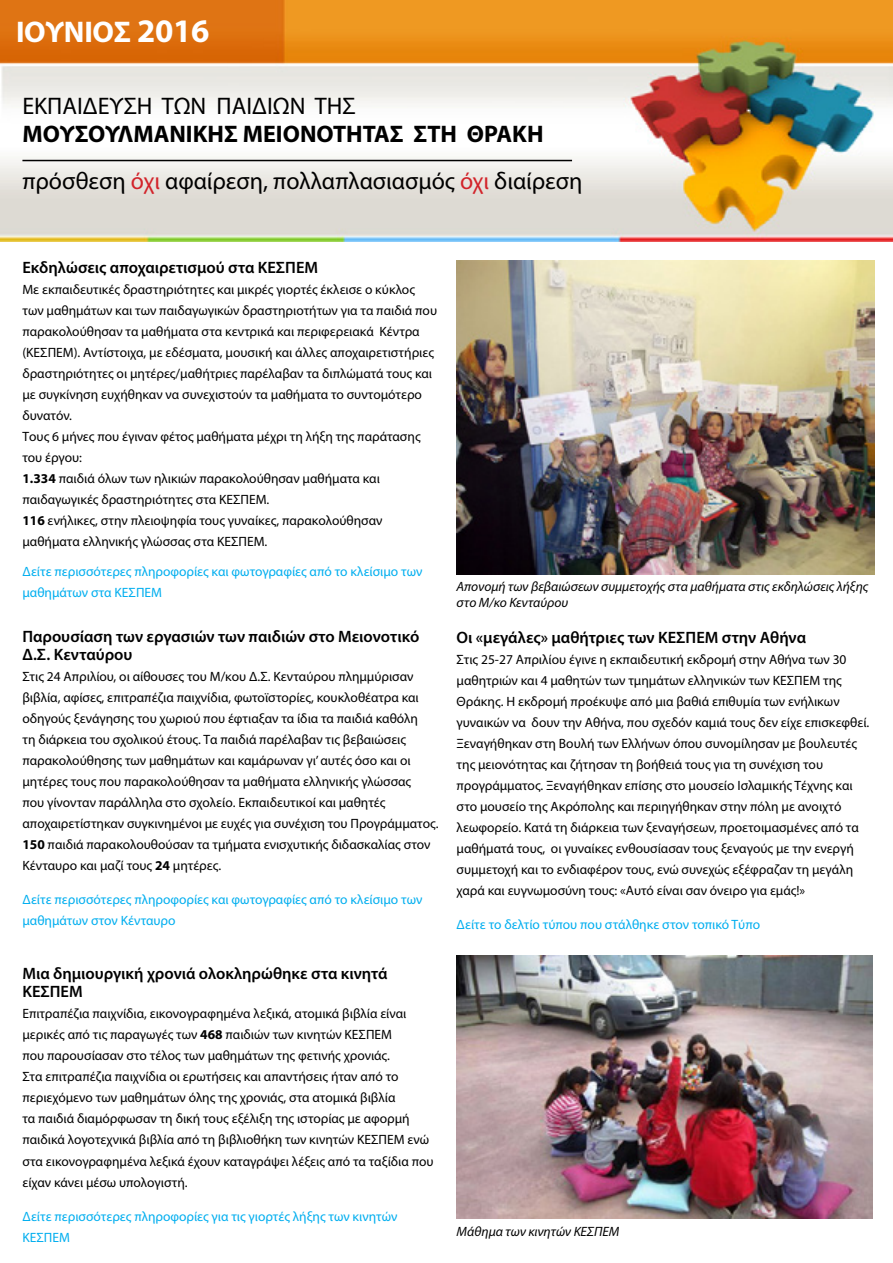
<style>
.page{position:relative;width:893px;height:1263px;background:#fff}
.page>*{position:absolute;margin:0;border:0;box-sizing:border-box;transform-origin:0 0}
.t1{font:700 30px "Myriad Pro";letter-spacing:-.01em;color:#fff}
.t2{font:24px/46.7px "Myriad Pro";color:#000}
.t3{font:600 16.5px/18px "Myriad Pro";color:#000}
.t4{font:13.5px/21px "Myriad Pro";color:#000}
.t5{font:13.5px/21px "Myriad Pro";color:#00aeef}
.t6{font:italic 13.5px/16.5px "Myriad Pro";color:#000}
.s1{font-size:33px}
.s2{font-weight:700}
.s3{color:#d2232a}
</style>
<div class="page">
<img style="left:0;top:0;width:893px;height:241px">
<hr style="left:22px;top:160px;width:550px;height:1px;background:#000">
<img style="left:457px;top:260px;width:418px;height:314px">
<img style="left:457px;top:956px;width:416px;height:262px">
<h1 class="t1" style="left:16px;top:12px;width:195px">ΙΟΥΝΙΟΣ <span class="s1">2016</span></h1>
<h2 class="t2" style="left:22px;top:82px;width:335px">ΕΚΠΑΙΔΕΥΣΗ ΤΩΝ ΠΑΙΔΙΩΝ ΤΗΣ</h2>
<h2 class="t2" style="left:22px;top:111px;width:562px"><span class="s2">ΜΟΥΣΟΥΛΜΑΝΙΚΗΣ ΜΕΙΟΝΟΤΗΤΑΣ ΣΤΗ ΘΡΑΚΗ </span>πρόσθεση <span class="s3">όχι</span> αφαίρεση, πολλαπλασιασμός <span class="s3">όχι</span> διαίρεση</h2>
<p class="t3" style="left:22px;top:258px;width:297px">Εκδηλώσεις αποχαιρετισμού στα ΚΕΣΠΕΜ</p>
<p class="t4" style="left:22px;top:279px;width:416px">Με εκπαιδευτικές δραστηριότητες και μικρές γιορτές έκλεισε ο κύκλος των μαθημάτων και των παιδαγωγικών δραστηριοτήτων για τα παιδιά που παρακολούθησαν τα μαθήματα στα κεντρικά και περιφερειακά Κέντρα (ΚΕΣΠΕΜ). Αντίστοιχα, με εδέσματα, μουσική και άλλες αποχαιρετιστήριες δραστηριότητες οι μητέρες/μαθήτριες παρέλαβαν τα διπλώματά τους και με συγκίνηση ευχήθηκαν να συνεχιστούν τα μαθήματα το συντομότερο δυνατόν.<br>Τους 6 μήνες που έγιναν φέτος μαθήματα μέχρι τη λήξη της παράτασης του έργου:<br><span class="s2">1.334</span> παιδιά όλων των ηλικιών παρακολούθησαν μαθήματα και παιδαγωγικές δραστηριότητες στα ΚΕΣΠΕΜ.<br><span class="s2">116</span> ενήλικες, στην πλειοψηφία τους γυναίκες, παρακολούθησαν μαθήματα ελληνικής γλώσσας στα ΚΕΣΠΕΜ.</p>
<p class="t5" style="left:22px;top:561px;width:402px">Δείτε περισσότερες πληροφορίες και φωτογραφίες από το κλείσιμο των μαθημάτων στα ΚΕΣΠΕΜ</p>
<p class="t3" style="left:22px;top:627px;width:398px">Παρουσίαση των εργασιών των παιδιών στο Μειονοτικό<br>Δ.Σ. Κενταύρου</p>
<p class="t4" style="left:22px;top:666px;width:418px">Στις 24 Απριλίου, οι αίθουσες του Μ/κου Δ.Σ. Κενταύρου πλημμύρισαν βιβλία, αφίσες, επιτραπέζια παιχνίδια, φωτοϊστορίες, κουκλοθέατρα και οδηγούς ξενάγησης του χωριού που έφτιαξαν τα ίδια τα παιδιά καθόλη<br>τη διάρκεια του σχολικού έτους. Τα παιδιά παρέλαβαν τις βεβαιώσεις παρακολούθησης των μαθημάτων και καμάρωναν γι’ αυτές όσο και οι μητέρες τους που παρακολούθησαν τα μαθήματα ελληνικής γλώσσας<br>που γίνονταν παράλληλα στο σχολείο. Εκπαιδευτικοί και μαθητές αποχαιρετίστηκαν συγκινημένοι με ευχές για συνέχιση του Προγράμματος.<br><span class="s2">150</span> παιδιά παρακολουθούσαν τα τμήματα ενισχυτικής διδασκαλίας στον Κένταυρο και μαζί τους <span class="s2">24</span> μητέρες.</p>
<p class="t5" style="left:22px;top:889px;width:402px">Δείτε περισσότερες πληροφορίες και φωτογραφίες από το κλείσιμο των μαθημάτων στον Κένταυρο</p>
<p class="t3" style="left:22px;top:964px;width:367px">Μια δημιουργική χρονιά ολοκληρώθηκε στα κινητά<br>ΚΕΣΠΕΜ</p>
<p class="t4" style="left:22px;top:1003px;width:413px">Επιτραπέζια παιχνίδια, εικονογραφημένα λεξικά, ατομικά βιβλία είναι μερικές από τις παραγωγές των <span class="s2">468</span> παιδιών των κινητών ΚΕΣΠΕΜ<br>που παρουσίασαν στο τέλος των μαθημάτων της φετινής χρονιάς.<br>Στα επιτραπέζια παιχνίδια οι ερωτήσεις και απαντήσεις ήταν από το περιεχόμενο των μαθημάτων όλης της χρονιάς, στα ατομικά βιβλία<br>τα παιδιά διαμόρφωσαν τη δική τους εξέλιξη της ιστορίας με αφορμή παιδικά λογοτεχνικά βιβλία από τη βιβλιοθήκη των κινητών ΚΕΣΠΕΜ ενώ στα εικονογραφημένα λεξικά έχουν καταγράψει λέξεις από τα ταξίδια που είχαν κάνει μέσω υπολογιστή.</p>
<p class="t5" style="left:22px;top:1206px;width:377px">Δείτε περισσότερες πληροφορίες για τις γιορτές λήξης των κινητών<br>ΚΕΣΠΕΜ</p>
<p class="t6" style="left:457px;top:578px;width:413px">Απονομή των βεβαιώσεων συμμετοχής στα μαθήματα στις εκδηλώσεις λήξης στο Μ/κο Κενταύρου</p>
<p class="t3" style="left:457px;top:628px;width:351px">Οι «μεγάλες» μαθήτριες των ΚΕΣΠΕΜ στην Αθήνα</p>
<p class="t4" style="left:457px;top:648px;width:414px">Στις 25-27 Απριλίου έγινε η εκπαιδευτική εκδρομή στην Αθήνα των 30 μαθητριών και 4 μαθητών των τμημάτων ελληνικών των ΚΕΣΠΕΜ της Θράκης. Η εκδρομή προέκυψε από μια βαθιά επιθυμία των ενήλικων γυναικών να δουν την Αθήνα, που σχεδόν καμιά τους δεν είχε επισκεφθεί.<br>Ξεναγήθηκαν στη Βουλή των Ελλήνων όπου συνομίλησαν με βουλευτές της μειονότητας και ζήτησαν τη βοήθειά τους για τη συνέχιση του προγράμματος. Ξεναγήθηκαν επίσης στο μουσείο Ισλαμικής Τέχνης και στο μουσείο της Ακρόπολης και περιηγήθηκαν στην πόλη με ανοιχτό λεωφορείο. Κατά τη διάρκεια των ξεναγήσεων, προετοιμασμένες από τα μαθήματά τους, οι γυναίκες ενθουσίασαν τους ξεναγούς με την ενεργή συμμετοχή και το ενδιαφέρον τους, ενώ συνεχώς εξέφραζαν τη μεγάλη χαρά και ευγνωμοσύνη τους: «Αυτό είναι σαν όνειρο για εμάς!»</p>
<p class="t5" style="left:457px;top:914px;width:305px">Δείτε το δελτίο τύπου που στάλθηκε στον τοπικό Τύπο</p>
<p class="t6" style="left:457px;top:1223px;width:164px">Μάθημα των κινητών ΚΕΣΠΕΜ</p>
</div>
